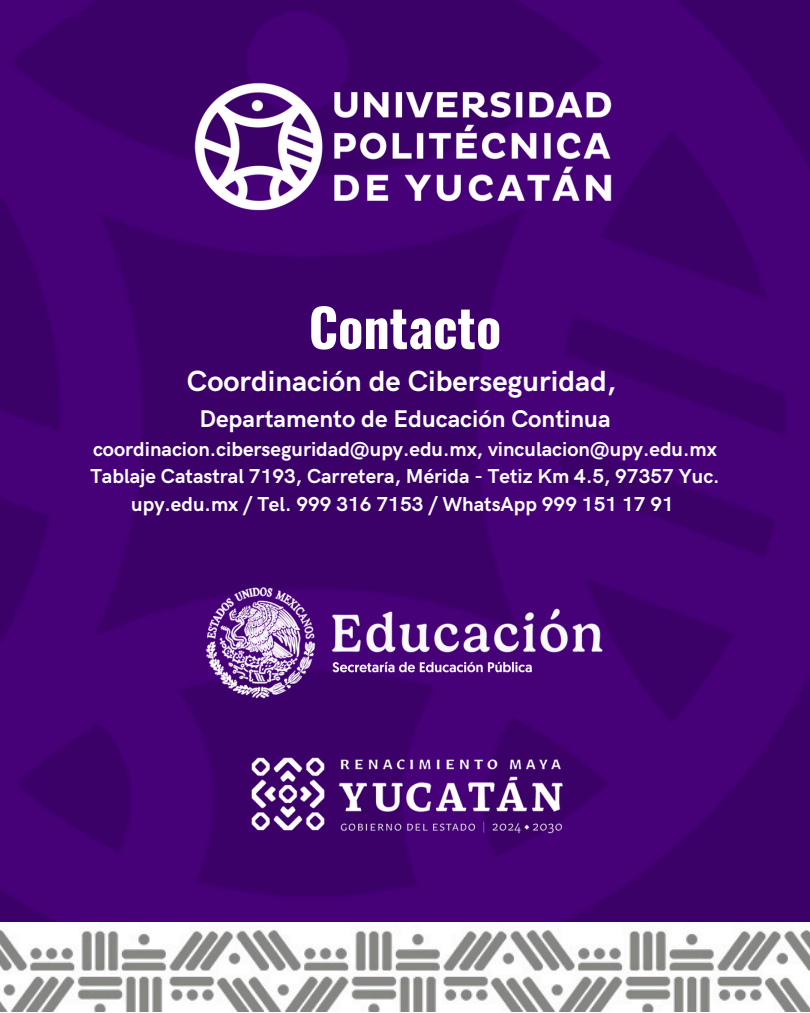
<style>
.page{position:relative;width:810px;height:1013px;background:#fff}
.page>*{position:absolute;margin:0;border:0;box-sizing:border-box;transform-origin:0 0}
.t1{font:700 52.2px "Oswald";color:#fff}
.t2{font:700 29.2px "HK Grotesk";color:#fff}
.t3{font:700 24.2px "HK Grotesk";color:#fff}
.t4{font:700 20.2px/27.8px "HK Grotesk";color:#fff;text-align:center}
</style>
<div class="page">
<img style="left:0;top:0;width:810px;height:923px">
<img style="left:0;top:923px;width:810px;height:88px">
<img style="left:235px;top:742px;width:340px;height:110px">
<img style="left:179px;top:63px;width:453px;height:163px">
<img style="left:203px;top:587px;width:126px;height:111px">
<img style="left:330px;top:660px;width:204px;height:26px">
<img style="left:329px;top:587px;width:278px;height:65px">
<p class="t1" style="left:309px;top:287px;width:194px">Contacto</p>
<p class="t2" style="left:187px;top:365px;width:431px">Coordinación de Ciberseguridad,</p>
<p class="t3" style="left:199px;top:405px;width:413px">Departamento de Educación Continua</p>
<p class="t4" style="left:90px;top:435px;width:631px">coordinacion.ciberseguridad@upy.edu.mx, vinculacion@upy.edu.mx<br>Tablaje Catastral 7193, Carretera, Mérida - Tetiz Km 4.5, 97357 Yuc. upy.edu.mx / Tel. 999 316 7153 / WhatsApp 999 151 17 91</p>
</div>
